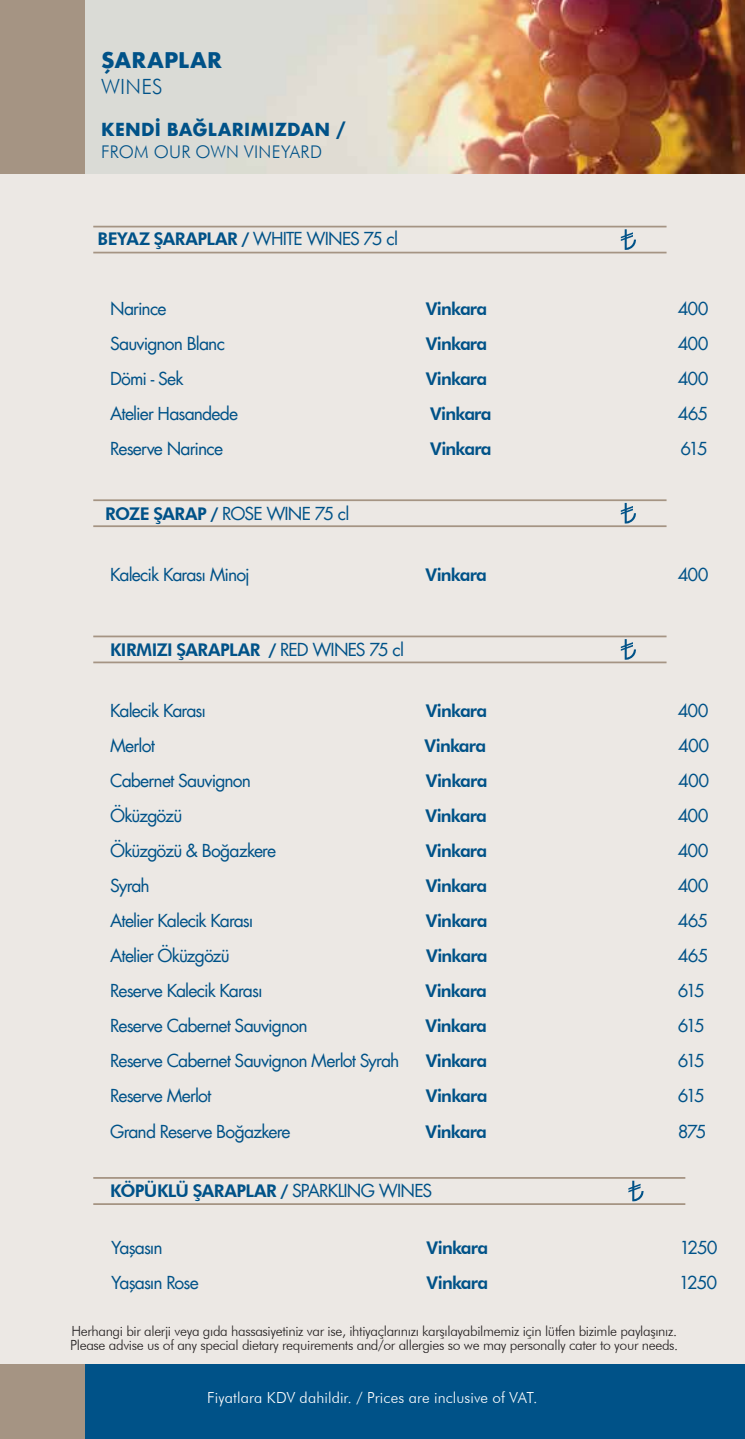
<style>
.page{position:relative;width:745px;height:1439px;background:#fff}
.page>*{position:absolute;margin:0;border:0;box-sizing:border-box;transform-origin:0 0}
.t1{font:700 21px "Futura";color:#005288}
.t2{font:300 21px "Futura BT";letter-spacing:.01em;color:#005288}
.t3{font:17.5px "Futura";letter-spacing:-.05em;color:#005288}
.t4{font:800 17.5px "Futura BT";letter-spacing:-.045em;color:#005288}
.t5{font:700 17.5px "Futura";letter-spacing:.01em;color:#005288}
.t6{font:300 17.5px "Futura BT";letter-spacing:.015em;color:#005288}
.t7{font:300 15.22px "Futura BT";letter-spacing:.005em;color:#fff}
.t8{font:300 14px/14px "Futura BT";letter-spacing:-.025em;color:#231f20}
.s1{font-family:"Futura";font-weight:400}
.s2{font-family:"Futura BT";font-weight:800}
</style>
<div class="page">
<div style="left:0;top:0;width:744px;height:1439px;background:#ece8e4"></div>
<img style="left:84px;top:0;width:660px;height:174px">
<div style="left:0;top:0;width:84px;height:174px;background:#a59483"></div>
<div style="left:0;top:1364px;width:744px;height:75px;background:#005288"></div>
<div style="left:0;top:1364px;width:84px;height:75px;background:#a59483"></div>
<hr style="left:93px;top:226px;width:573px;height:1px;background:#a59483">
<hr style="left:93px;top:252px;width:573px;height:1px;background:#a59483">
<hr style="left:93px;top:499px;width:573px;height:2px;background:#a59483">
<hr style="left:93px;top:525px;width:573px;height:2px;background:#a59483">
<hr style="left:93px;top:635px;width:573px;height:2px;background:#a59483">
<hr style="left:93px;top:661px;width:573px;height:2px;background:#a59483">
<svg style="left:620px;top:229px;width:15px;height:21px"></svg>
<svg style="left:620px;top:503px;width:15px;height:20px"></svg>
<svg style="left:620px;top:639px;width:15px;height:21px"></svg>
<hr style="left:93px;top:1177px;width:592px;height:1px;background:#a59483">
<hr style="left:93px;top:1203px;width:592px;height:2px;background:#a59483">
<svg style="left:628px;top:1180px;width:15px;height:21px"></svg>
<p class="t1" style="left:101px;top:45px;width:122px">ŞARAPLAR</p>
<p class="t2" style="left:101px;top:74px;width:63px">WINES</p>
<p class="t5" style="left:101px;top:116px;width:246px">KENDİ BAĞLARIMIZDAN /</p>
<p class="t6" style="left:101px;top:141px;width:222px">FROM OUR OWN VINEYARD</p>
<p class="t4" style="left:98px;top:228px;width:302px">BEYAZ ŞARAPLAR / <span class="s1">WHITE WINES 75 cl</span></p>
<p class="t3" style="left:110px;top:297px;width:58px">Narince</p>
<p class="t4" style="left:425px;top:299px;width:63px">Vinkara</p>
<p class="t3" style="left:677px;top:297px;width:32px">400</p>
<p class="t3" style="left:110px;top:332px;width:116px">Sauvignon Blanc</p>
<p class="t4" style="left:425px;top:334px;width:63px">Vinkara</p>
<p class="t3" style="left:677px;top:332px;width:32px">400</p>
<p class="t3" style="left:110px;top:367px;width:75px">Dömi - Sek</p>
<p class="t4" style="left:425px;top:369px;width:63px">Vinkara</p>
<p class="t3" style="left:677px;top:367px;width:32px">400</p>
<p class="t3" style="left:110px;top:402px;width:129px">Atelier Hasandede</p>
<p class="t4" style="left:430px;top:404px;width:63px">Vinkara</p>
<p class="t3" style="left:677px;top:402px;width:32px">465</p>
<p class="t3" style="left:110px;top:437px;width:114px">Reserve Narince</p>
<p class="t4" style="left:430px;top:439px;width:63px">Vinkara</p>
<p class="t3" style="left:680px;top:437px;width:29px">615</p>
<p class="t3" style="left:105px;top:501px;width:245px"><span class="s2">ROZE ŞARAP /</span> ROSE WINE 75 cl</p>
<p class="t3" style="left:110px;top:562px;width:141px">Kalecik Karası Minoj</p>
<p class="t4" style="left:425px;top:564px;width:63px">Vinkara</p>
<p class="t3" style="left:677px;top:562px;width:32px">400</p>
<p class="t4" style="left:110px;top:639px;width:295px">KIRMIZI ŞARAPLAR / <span class="s1">RED WINES 75 cl</span></p>
<p class="t3" style="left:110px;top:699px;width:97px">Kalecik Karası</p>
<p class="t4" style="left:425px;top:700px;width:63px">Vinkara</p>
<p class="t3" style="left:677px;top:699px;width:32px">400</p>
<p class="t3" style="left:110px;top:734px;width:46px">Merlot</p>
<p class="t4" style="left:424px;top:735px;width:63px">Vinkara</p>
<p class="t3" style="left:677px;top:734px;width:32px">400</p>
<p class="t3" style="left:110px;top:769px;width:142px">Cabernet Sauvignon</p>
<p class="t4" style="left:425px;top:770px;width:63px">Vinkara</p>
<p class="t3" style="left:677px;top:769px;width:32px">400</p>
<p class="t3" style="left:110px;top:804px;width:74px">Öküzgözü</p>
<p class="t4" style="left:425px;top:805px;width:63px">Vinkara</p>
<p class="t3" style="left:677px;top:804px;width:32px">400</p>
<p class="t3" style="left:110px;top:839px;width:167px">Öküzgözü &amp; Boğazkere</p>
<p class="t4" style="left:425px;top:840px;width:63px">Vinkara</p>
<p class="t3" style="left:677px;top:839px;width:32px">400</p>
<p class="t3" style="left:110px;top:874px;width:41px">Syrah</p>
<p class="t4" style="left:425px;top:875px;width:63px">Vinkara</p>
<p class="t3" style="left:677px;top:874px;width:32px">400</p>
<p class="t3" style="left:110px;top:909px;width:145px">Atelier Kalecik Karası</p>
<p class="t4" style="left:425px;top:910px;width:63px">Vinkara</p>
<p class="t3" style="left:677px;top:909px;width:32px">465</p>
<p class="t3" style="left:110px;top:944px;width:121px">Atelier Öküzgözü</p>
<p class="t4" style="left:426px;top:945px;width:63px">Vinkara</p>
<p class="t3" style="left:677px;top:944px;width:32px">465</p>
<p class="t3" style="left:110px;top:979px;width:154px">Reserve Kalecik Karası</p>
<p class="t4" style="left:425px;top:980px;width:63px">Vinkara</p>
<p class="t3" style="left:677px;top:979px;width:29px">615</p>
<p class="t3" style="left:110px;top:1014px;width:199px">Reserve Cabernet Sauvignon</p>
<p class="t4" style="left:425px;top:1015px;width:63px">Vinkara</p>
<p class="t3" style="left:677px;top:1014px;width:29px">615</p>
<p class="t3" style="left:110px;top:1049px;width:290px">Reserve Cabernet Sauvignon Merlot Syrah</p>
<p class="t4" style="left:425px;top:1050px;width:63px">Vinkara</p>
<p class="t3" style="left:677px;top:1049px;width:29px">615</p>
<p class="t3" style="left:110px;top:1084px;width:103px">Reserve Merlot</p>
<p class="t4" style="left:425px;top:1085px;width:63px">Vinkara</p>
<p class="t3" style="left:677px;top:1084px;width:29px">615</p>
<p class="t3" style="left:110px;top:1119px;width:182px">Grand Reserve Boğazkere</p>
<p class="t4" style="left:425px;top:1120px;width:63px">Vinkara</p>
<p class="t3" style="left:677px;top:1119px;width:30px">875</p>
<p class="t4" style="left:110px;top:1180px;width:323px">KÖPÜKLÜ ŞARAPLAR / <span class="s1">SPARKLING WINES</span></p>
<p class="t3" style="left:111px;top:1235px;width:53px">Yaşasın</p>
<p class="t4" style="left:426px;top:1237px;width:63px">Vinkara</p>
<p class="t3" style="left:679px;top:1235px;width:40px">1250</p>
<p class="t3" style="left:111px;top:1270px;width:89px">Yaşasın Rose</p>
<p class="t4" style="left:426px;top:1272px;width:63px">Vinkara</p>
<p class="t3" style="left:678px;top:1270px;width:40px">1250</p>
<p class="t8" style="left:70px;top:1323px;width:609px">Herhangi bir alerji veya gıda hassasiyetiniz var ise, ihtiyaçlarınızı karşılayabilmemiz için lütfen bizimle paylaşınız.<br>Please advise us of any special dietary requirements and/or allergies so we may personally cater to your needs.</p>
<p class="t7" style="left:207px;top:1388px;width:332px">Fiyatlara KDV dahildir. / Prices are inclusive of VAT.</p>
</div>
